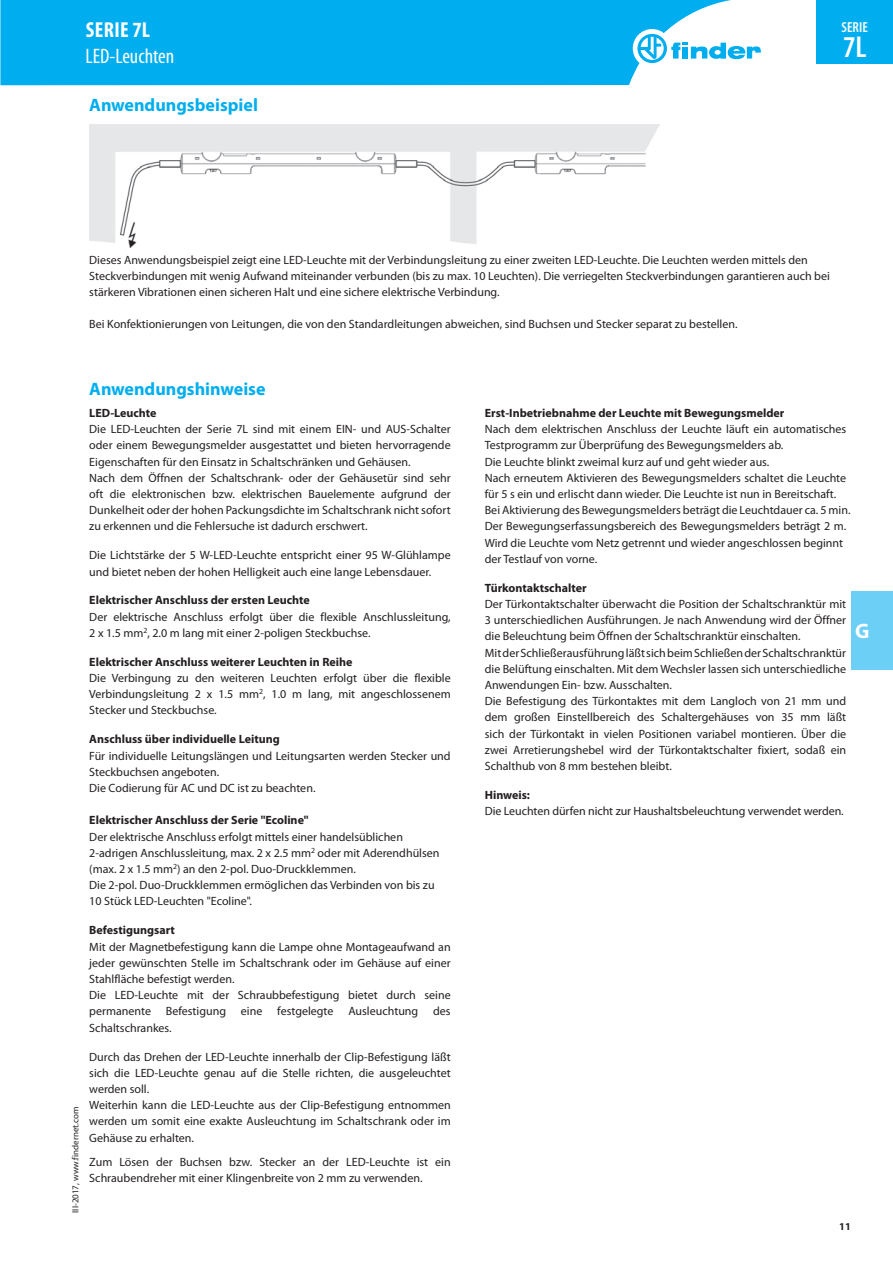
<style>
.page{position:relative;width:893px;height:1263px;background:#fff}
.page>*{position:absolute;margin:0;border:0;box-sizing:border-box;transform-origin:0 0}
.t1{font:600 condensed 30.3px "Myriad Pro";color:#fff}
.t2{font:700 condensed 21.75px "Myriad Pro";letter-spacing:.02em;color:#fff}
.t3{font:condensed 21px "Myriad Pro";color:#fff}
.t4{font:700 21px "Myriad Pro";color:#fff}
.t5{font:700 18px "Myriad Pro";color:#00aeef}
.t6{font:600 condensed 14.55px "Myriad Pro";color:#fff}
.t7{font:12px/16.2px "Myriad Pro";color:#231f20}
.t8{font:700 12px "Myriad Pro";color:#231f20}
.t9{font:700 10.5px "Myriad Pro";color:#231f20}
.t10{font:9px "Myriad Pro";color:#231f20}
</style>
<div class="page">
<img style="left:89px;top:124px;width:571px;height:123px">
<div style="left:0;top:0;width:731px;height:85px;background:#00aeef"></div>
<div style="left:851px;top:591px;width:42px;height:79px;background:#6bcff6"></div>
<div style="left:633px;top:29px;width:38px;height:39px;background:#fff;border-radius:50%"></div>
<svg style="left:637px;top:34px;width:124px;height:29px"></svg>
<div style="left:816px;top:0;width:77px;height:64px;background:#00aeef"></div>
<h2 class="t2" style="left:86px;top:17px;width:66px">SERIE 7L</h2>
<h3 class="t3" style="left:85px;top:43px;width:90px">LED-Leuchten</h3>
<h3 class="t5" style="left:89px;top:93px;width:170px">Anwendungsbeispiel</h3>
<p class="t6" style="left:842px;top:19px;width:28px">SERIE</p>
<h1 class="t1" style="left:843px;top:30px;width:25px">7L</h1>
<p class="t7" style="left:89px;top:251px;width:742px">Dieses Anwendungsbeispiel zeigt eine LED-Leuchte mit der Verbindungsleitung zu einer zweiten LED-Leuchte. Die Leuchten werden mittels den<br>Steckverbindungen mit wenig Aufwand miteinander verbunden (bis zu max. 10 Leuchten). Die verriegelten Steckverbindungen garantieren auch bei stärkeren Vibrationen einen sicheren Halt und eine sichere elektrische Verbindung.</p>
<p class="t7" style="left:89px;top:316px;width:650px">Bei Konfektionierungen von Leitungen, die von den Standardleitungen abweichen, sind Buchsen und Stecker separat zu bestellen.</p>
<p class="t10" style="left:70px;top:1213px;width:108px;rotate:-90deg">III-2017, www.findernet.com</p>
<h3 class="t5" style="left:89px;top:377px;width:178px">Anwendungshinweise</h3>
<p class="t8" style="left:89px;top:405px;width:69px">LED-Leuchte</p>
<p class="t7" style="left:89px;top:421px;width:363px">Die LED-Leuchten der Serie 7L sind mit einem EIN- und AUS-Schalter oder einem Bewegungsmelder ausgestattet und bieten hervorragende Eigenschaften für den Einsatz in Schaltschränken und Gehäusen.<br>Nach dem Öffnen der Schaltschrank- oder der Gehäusetür sind sehr oft die elektronischen bzw. elektrischen Bauelemente aufgrund der Dunkelheit oder der hohen Packungsdichte im Schaltschrank nicht sofort zu erkennen und die Fehlersuche ist dadurch erschwert.</p>
<p class="t7" style="left:89px;top:547px;width:363px">Die Lichtstärke der 5 W-LED-Leuchte entspricht einer 95 W-Glühlampe und bietet neben der hohen Helligkeit auch eine lange Lebensdauer.</p>
<p class="t8" style="left:89px;top:593px;width:222px">Elektrischer Anschluss der ersten Leuchte</p>
<p class="t7" style="left:89px;top:608px;width:363px">Der elektrische Anschluss erfolgt über die flexible Anschlussleitung,<br>2 x 1.5 mm<sup>2</sup>, 2.0 m lang mit einer 2-poligen Steckbuchse.</p>
<p class="t8" style="left:89px;top:654px;width:265px">Elektrischer Anschluss weiterer Leuchten in Reihe</p>
<p class="t7" style="left:89px;top:670px;width:363px;text-align:justify">Die Verbingung zu den weiteren Leuchten erfolgt über die flexible Verbindungsleitung 2 x 1.5 mm<sup>2</sup>, 1.0 m lang, mit angeschlossenem Stecker und Steckbuchse.</p>
<p class="t8" style="left:89px;top:731px;width:192px">Anschluss über individuelle Leitung</p>
<p class="t7" style="left:89px;top:747px;width:363px">Für individuelle Leitungslängen und Leitungsarten werden Stecker und<br>Steckbuchsen angeboten.<br>Die Codierung für AC und DC ist zu beachten.</p>
<p class="t8" style="left:89px;top:812px;width:221px">Elektrischer Anschluss der Serie "Ecoline"</p>
<p class="t7" style="left:89px;top:828px;width:352px">Der elektrische Anschluss erfolgt mittels einer handelsüblichen 2-adrigen Anschlussleitung, max. 2 x 2.5 mm<sup>2</sup> oder mit Aderendhülsen (max. 2 x 1.5 mm<sup>2</sup>) an den 2-pol. Duo-Druckklemmen.<br>Die 2-pol. Duo-Druckklemmen ermöglichen das Verbinden von bis zu 10 Stück LED-Leuchten "Ecoline".</p>
<p class="t8" style="left:89px;top:922px;width:87px">Befestigungsart</p>
<p class="t7" style="left:89px;top:938px;width:363px">Mit der Magnetbefestigung kann die Lampe ohne Montageaufwand an jeder gewünschten Stelle im Schaltschrank oder im Gehäuse auf einer Stahlfläche befestigt werden.<br>Die LED-Leuchte mit der Schraubbefestigung bietet durch seine permanente Befestigung eine festgelegte Ausleuchtung des Schaltschrankes.</p>
<p class="t7" style="left:89px;top:1048px;width:363px">Durch das Drehen der LED-Leuchte innerhalb der Clip-Befestigung läßt sich die LED-Leuchte genau auf die Stelle richten, die ausgeleuchtet werden soll.<br>Weiterhin kann die LED-Leuchte aus der Clip-Befestigung entnommen werden um somit eine exakte Ausleuchtung im Schaltschrank oder im Gehäuse zu erhalten.</p>
<p class="t7" style="left:89px;top:1154px;width:363px">Zum Lösen der Buchsen bzw. Stecker an der LED-Leuchte ist ein<br>Schraubendreher mit einer Klingenbreite von 2 mm zu verwenden.</p>
<p class="t8" style="left:485px;top:405px;width:301px">Erst-Inbetriebnahme der Leuchte mit Bewegungsmelder</p>
<p class="t7" style="left:485px;top:421px;width:367px">Nach dem elektrischen Anschluss der Leuchte läuft ein automatisches Testprogramm zur Überprüfung des Bewegungsmelders ab.<br>Die Leuchte blinkt zweimal kurz auf und geht wieder aus.<br>Nach erneutem Aktivieren des Bewegungsmelders schaltet die Leuchte für 5 s ein und erlischt dann wieder. Die Leuchte ist nun in Bereitschaft.<br>Bei Aktivierung des Bewegungsmelders beträgt die Leuchtdauer ca. 5 min.<br>Der Bewegungserfassungsbereich des Bewegungsmelders beträgt 2 m.<br>Wird die Leuchte vom Netz getrennt und wieder angeschlossen beginnt der Testlauf von vorne.</p>
<p class="t8" style="left:485px;top:580px;width:103px">Türkontaktschalter</p>
<p class="t7" style="left:485px;top:596px;width:363px">Der Türkontaktschalter überwacht die Position der Schaltschranktür mit 3 unterschiedlichen Ausführungen. Je nach Anwendung wird der Öffner die Beleuchtung beim Öffnen der Schaltschranktür einschalten.<br>Mit der Schließerausführung läßt sich beim Schließen der Schaltschranktür die Belüftung einschalten. Mit dem Wechsler lassen sich unterschiedliche Anwendungen Ein- bzw. Ausschalten.<br>Die Befestigung des Türkontaktes mit dem Langloch von 21 mm und dem großen Einstellbereich des Schaltergehäuses von 35 mm läßt sich der Türkontakt in vielen Positionen variabel montieren. Über die zwei Arretierungshebel wird der Türkontaktschalter fixiert, sodaß ein Schalthub von 8 mm bestehen bleibt.</p>
<p class="t8" style="left:485px;top:787px;width:47px">Hinweis:</p>
<p class="t7" style="left:485px;top:803px;width:360px">Die Leuchten dürfen nicht zur Haushaltsbeleuchtung verwendet werden.</p>
<h3 class="t4" style="left:855px;top:618px;width:16px">G</h3>
<p class="t9" style="left:839px;top:1219px;width:13px">11</p>
</div>
